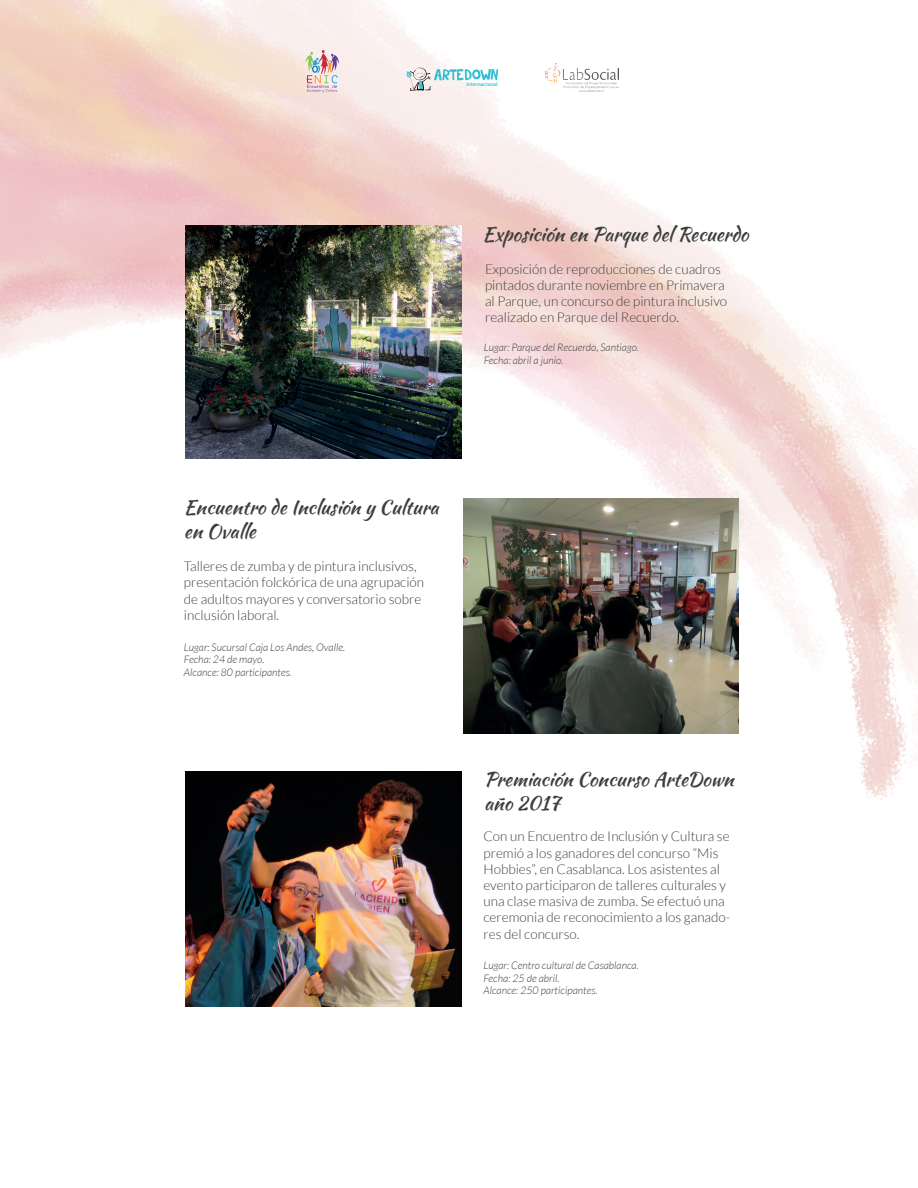
<style>
.page{position:relative;width:918px;height:1188px;background:#fff}
.page>*{position:absolute;margin:0;border:0;box-sizing:border-box;transform-origin:0 0}
.t1{font:19.5px/23.4px "Kaushan Script";color:#3e3e3f}
.t2{font:300 13.5px/16.2px "Lato";color:#3e3e3f}
.t3{font:italic 300 10.5px/12.6px "Lato";color:#3e3e3f}
.t4{font:700 5.1px "Trebuchet MS";color:#33bed1}
</style>
<div class="page">
<img style="left:0;top:0;width:918px;height:801px">
<img style="left:0;top:187px;width:523px;height:820px">
<img style="left:185px;top:226px;width:277px;height:232px">
<img style="left:186px;top:772px;width:275px;height:234px">
<img style="left:463px;top:498px;width:275px;height:236px">
<svg style="left:305px;top:50px;width:34px;height:42px"></svg>
<img style="left:544px;top:63px;width:75px;height:28px">
<svg style="left:406px;top:68px;width:92px;height:26px"></svg>
<p class="t4" style="left:466px;top:81px;width:33px">Internacional</p>
<h1 class="t1" style="left:483px;top:222px;width:267px">Exposición en Parque del Recuerdo</h1>
<p class="t2" style="left:485px;top:261px;width:244px">Exposición de reproducciones de cuadros pintados durante noviembre en Primavera al Parque, un concurso de pintura inclusivo realizado en Parque del Recuerdo.</p>
<p class="t3" style="left:484px;top:342px;width:157px">Lugar: Parque del Recuerdo, Santiago.<br>Fecha: abril a junio.</p>
<h1 class="t1" style="left:184px;top:495px;width:256px">Encuentro de Inclusión y Cultura en Ovalle</h1>
<p class="t2" style="left:184px;top:558px;width:242px">Talleres de zumba y de pintura inclusivos, presentación folckórica de una agrupación de adultos mayores y conversatorio sobre inclusión laboral.</p>
<p class="t3" style="left:184px;top:641px;width:163px">Lugar: Sucursal Caja Los Andes, Ovalle.<br>Fecha: 24 de mayo.<br>Alcance: 80 participantes.</p>
<h1 class="t1" style="left:484px;top:768px;width:251px">Premiación Concurso ArteDown año 2017</h1>
<p class="t2" style="left:484px;top:828px;width:248px">Con un Encuentro de Inclusión y Cultura se premió a los ganadores del concurso “Mis Hobbies”, en Casablanca. Los asistentes al evento participaron de talleres culturales y una clase masiva de zumba. Se efectuó una ceremonia de reconocimiento a los ganado&shy;res del concurso.</p>
<p class="t3" style="left:484px;top:959px;width:157px">Lugar: Centro cultural de Casablanca.<br>Fecha: 25 de abril.<br>Alcance: 250 participantes.</p>
</div>
